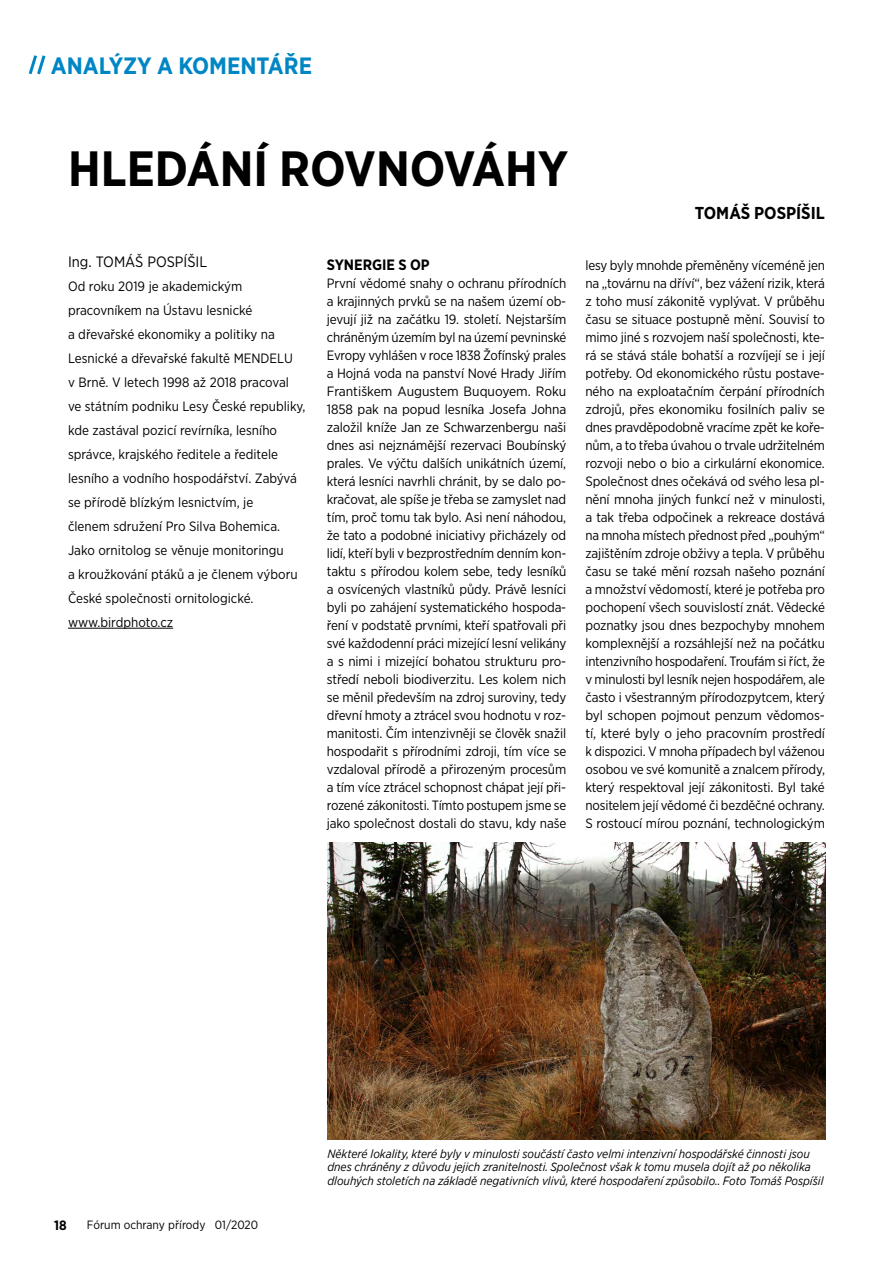
<style>
.page{position:relative;width:893px;height:1263px;background:#fff}
.page>*{position:absolute;margin:0;border:0;box-sizing:border-box;transform-origin:0 0}
.t1{font:700 49.5px "Gotham Narrow";color:#000}
.t2{font:700 23.55px "Gotham Narrow";color:#0086c4}
.t3{font:700 17.25px "Gotham Narrow";color:#000}
.t4{font:15px "Gotham Narrow";color:#000}
.t5{font:700 15px "Gotham Narrow";color:#000}
.t6{font:13.5px/18px "Gotham Narrow";color:#000;text-align:justify}
.t7{font:700 13.5px "Gotham Narrow";color:#000}
.t8{font:italic 12px/13.5px "Gotham Narrow";color:#000}
.t9{font:12px "Gotham Narrow";color:#000}
</style>
<div class="page">
<svg style="left:28px;top:55px;width:18px;height:20px"></svg>
<hr style="left:68px;top:628px;width:105px;height:1px;background:#000">
<img style="left:327px;top:842px;width:499px;height:298px">
<h2 class="t2" style="left:51px;top:51px;width:263px">ANALÝZY A KOMENTÁŘE</h2>
<h1 class="t1" style="left:68px;top:137px;width:502px">HLEDÁNÍ ROVNOVÁHY</h1>
<p class="t4" style="left:68px;top:252px;width:141px">Ing. TOMÁŠ POSPÍŠIL</p>
<p class="t6" style="left:68px;top:274px;width:239px;line-height:24px;text-align:left">Od roku 2019 je akademickým pracovníkem na Ústavu lesnické<br>a dřevařské ekonomiky a politiky na Lesnické a dřevařské fakultě MENDELU<br>v Brně. V letech 1998 až 2018 pracoval ve státním podniku Lesy České republiky, kde zastával pozicí revírníka, lesního správce, krajského ředitele a ředitele lesního a vodního hospodářství. Zabývá se přírodě blízkým lesnictvím, je<br>členem sdružení Pro Silva Bohemica.<br>Jako ornitolog se věnuje monitoringu<br>a kroužkování ptáků a je členem výboru České společnosti ornitologické. www.birdphoto.cz</p>
<p class="t5" style="left:327px;top:255px;width:104px">SYNERGIE S OP</p>
<p class="t6" style="left:327px;top:274px;width:241px">První vědomé snahy o ochranu přírodních a krajinných prvků se na našem území ob&shy;jevují již na začátku 19. století. Nejstarším chráněným územím byl na území pevninské Evropy vyhlášen v roce 1838 Žofínský prales a Hojná voda na panství Nové Hrady Jiřím Františkem Augustem Buquoyem. Roku 1858 pak na popud lesníka Josefa Johna založil kníže Jan ze Schwarzenbergu naši dnes asi nejznámější rezervaci Boubínský prales. Ve výčtu dalších unikátních území, která lesníci navrhli chránit, by se dalo po&shy;kračovat, ale spíše je třeba se zamyslet nad tím, proč tomu tak bylo. Asi není náhodou, že tato a podobné iniciativy přicházely od lidí, kteří byli v bezprostředním denním kon&shy;taktu s přírodou kolem sebe, tedy lesníků a osvícených vlastníků půdy. Právě lesníci byli po zahájení systematického hospoda&shy;ření v podstatě prvními, kteří spatřovali při své každodenní práci mizející lesní velikány a s nimi i mizející bohatou strukturu pro&shy;středí neboli biodiverzitu. Les kolem nich se měnil především na zdroj suroviny, tedy dřevní hmoty a ztrácel svou hodnotu v roz&shy;manitosti. Čím intenzivněji se člověk snažil hospodařit s přírodními zdroji, tím více se vzdaloval přírodě a přirozeným procesům a tím více ztrácel schopnost chápat její při&shy;rozené zákonitosti. Tímto postupem jsme se jako společnost dostali do stavu, kdy naše</p>
<p class="t3" style="left:695px;top:202px;width:132px">TOMÁŠ POSPÍŠIL</p>
<p class="t6" style="left:585px;top:256px;width:241px">lesy byly mnohde přeměněny víceméně jen na „továrnu na dříví“, bez vážení rizik, která z toho musí zákonitě vyplývat. V průběhu času se situace postupně mění. Souvisí to mimo jiné s rozvojem naší společnosti, kte&shy;rá se stává stále bohatší a rozvíjejí se i její potřeby. Od ekonomického růstu postave&shy;ného na exploatačním čerpání přírodních zdrojů, přes ekonomiku fosilních paliv se dnes pravděpodobně vracíme zpět ke koře&shy;nům, a to třeba úvahou o trvale udržitelném rozvoji nebo o bio a cirkulární ekonomice.<br>Společnost dnes očekává od svého lesa pl&shy;nění mnoha jiných funkcí než v minulosti, a tak třeba odpočinek a rekreace dostává na mnoha místech přednost před „pouhým“ zajištěním zdroje obživy a tepla. V průběhu času se také mění rozsah našeho poznání a množství vědomostí, které je potřeba pro pochopení všech souvislostí znát. Vědecké poznatky jsou dnes bezpochyby mnohem komplexnější a rozsáhlejší než na počátku intenzivního hospodaření. Troufám si říct, že v minulosti byl lesník nejen hospodářem, ale často i všestranným přírodozpytcem, který byl schopen pojmout penzum vědomos&shy;tí, které byly o jeho pracovním prostředí k dispozici. V mnoha případech byl váženou osobou ve své komunitě a znalcem přírody, který respektoval její zákonitosti. Byl také nositelem její vědomé či bezděčné ochrany.<br>S rostoucí mírou poznání, technologickým</p>
<p class="t7" style="left:54px;top:1216px;width:14px">18</p>
<p class="t9" style="left:87px;top:1217px;width:173px">Fórum ochrany přírody 01/2020</p>
<p class="t8" style="left:327px;top:1147px;width:498px">Některé lokality, které byly v minulosti součástí často velmi intenzivní hospodářské činnosti jsou dnes chráněny z důvodu jejich zranitelnosti. Společnost však k tomu musela dojít až po několika dlouhých stoletích na základě negativních vlivů, které hospodaření způsobilo.. Foto Tomáš Pospíšil</p>
</div>
